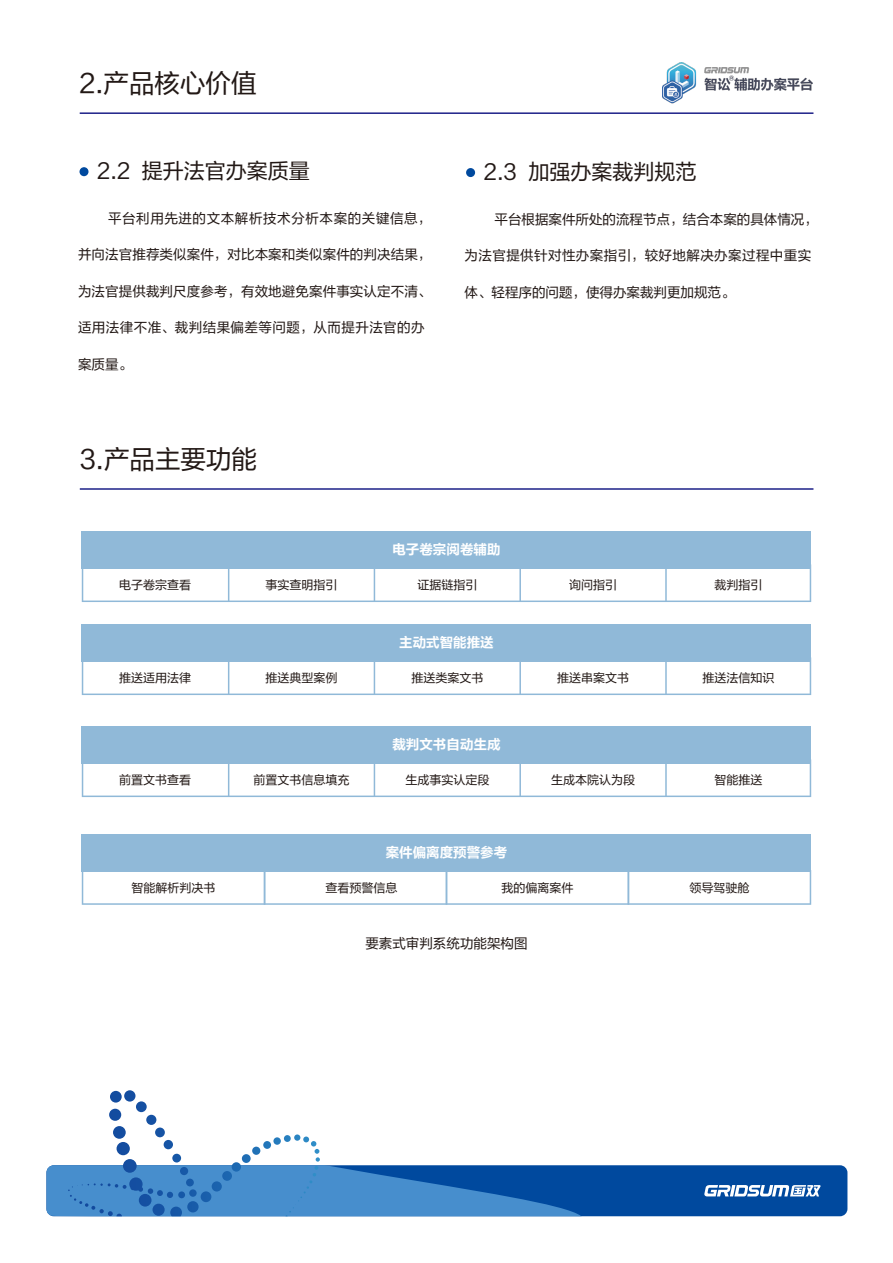
<style>
.page{position:relative;width:893px;height:1263px;background:#fff}
.page>*{position:absolute;margin:0;border:0;box-sizing:border-box;transform-origin:0 0}
.t1{font:25.5px "FZLTHJW GB1 0";color:#221815}
.t2{font:21px "FZLTHJW GB1 0";color:#221815}
.t3{font:13.5px "FZLTHJW GB1 0";letter-spacing:.01em;color:#221815}
.t4{font:13.5px "FZLTCHJW GB1 0";color:#fff}
.t5{font:13.5px "FZLTHJW GB1 0";letter-spacing:.035em;color:#221815}
.t6{font:13.5px "FZLTHJW GB1 0";letter-spacing:.03em;color:#221815}
.t7{font:13.5px "FZLTHJW GB1 0";letter-spacing:.045em;color:#221815}
.t8{font:12px "FZLTHJW GB1 0";color:#221815}
</style>
<div class="page">
<div style="left:46px;top:1165px;width:801px;height:51px;background:#00499e;border-radius:7px"></div>
<svg style="left:704px;top:1185px;width:117px;height:11px"></svg>
<svg style="left:46px;top:1090px;width:549px;height:126px"></svg>
<hr style="left:80px;top:112px;width:733px;height:2px;background:#1d2088">
<div style="left:80px;top:167px;width:9px;height:9px;background:#00499e;border-radius:50%"></div>
<div style="left:466px;top:168px;width:9px;height:9px;background:#00499e;border-radius:50%"></div>
<hr style="left:80px;top:488px;width:733px;height:2px;background:#1d2088">
<img style="left:663px;top:62px;width:150px;height:42px">
<div style="left:82px;top:834px;width:729px;height:38px;background:#90b9d8"></div>
<svg style="left:82px;top:872px;width:729px;height:33px"></svg>
<div style="left:82px;top:531px;width:729px;height:38px;background:#90b9d8"></div>
<svg style="left:82px;top:569px;width:729px;height:33px"></svg>
<hr style="left:228px;top:565px;width:1px;height:36px;background:#90b9d8">
<hr style="left:374px;top:565px;width:1px;height:36px;background:#90b9d8">
<hr style="left:519px;top:565px;width:2px;height:36px;background:#90b9d8">
<hr style="left:665px;top:565px;width:2px;height:36px;background:#90b9d8">
<div style="left:82px;top:624px;width:729px;height:38px;background:#90b9d8"></div>
<svg style="left:82px;top:662px;width:729px;height:33px"></svg>
<hr style="left:228px;top:658px;width:1px;height:36px;background:#90b9d8">
<hr style="left:374px;top:658px;width:1px;height:36px;background:#90b9d8">
<hr style="left:519px;top:658px;width:2px;height:36px;background:#90b9d8">
<hr style="left:665px;top:658px;width:2px;height:36px;background:#90b9d8">
<div style="left:82px;top:726px;width:729px;height:38px;background:#90b9d8"></div>
<svg style="left:82px;top:764px;width:729px;height:33px"></svg>
<hr style="left:228px;top:760px;width:1px;height:36px;background:#90b9d8">
<hr style="left:374px;top:760px;width:1px;height:36px;background:#90b9d8">
<hr style="left:519px;top:760px;width:2px;height:36px;background:#90b9d8">
<hr style="left:665px;top:760px;width:2px;height:36px;background:#90b9d8">
<h1 class="t1" style="left:79px;top:69px;width:179px">2.产品核心价值</h1>
<h2 class="t2" style="left:97px;top:159px;width:214px">2.2 提升法官办案质量</h2>
<p class="t7" style="left:108px;top:211px;width:325px">平台利用先进的文本解析技术分析本案的关键信息，</p>
<p class="t3" style="left:78px;top:247px;width:355px">并向法官推荐类似案件，对比本案和类似案件的判决结果，</p>
<p class="t3" style="left:78px;top:284px;width:355px">为法官提供裁判尺度参考，有效地避免案件事实认定不清、</p>
<p class="t5" style="left:78px;top:320px;width:348px">适用法律不准、裁判结果偏差等问题，从而提升法官的办</p>
<p class="t3" style="left:78px;top:357px;width:55px">案质量。</p>
<h1 class="t1" style="left:80px;top:445px;width:179px">3.产品主要功能</h1>
<h2 class="t2" style="left:484px;top:160px;width:214px">2.3 加强办案裁判规范</h2>
<p class="t3" style="left:495px;top:211px;width:325px">平台根据案件所处的流程节点，结合本案的具体情况，</p>
<p class="t6" style="left:465px;top:248px;width:348px">为法官提供针对性办案指引，较好地解决办案过程中重实</p>
<p class="t3" style="left:465px;top:285px;width:271px">体、轻程序的问题，使得办案裁判更加规范。</p>
<p class="t4" style="left:392px;top:542px;width:109px">电子卷宗阅卷辅助</p>
<p class="t8" style="left:119px;top:579px;width:73px">电子卷宗查看</p>
<p class="t8" style="left:265px;top:579px;width:73px">事实查明指引</p>
<p class="t8" style="left:417px;top:579px;width:61px">证据链指引</p>
<p class="t8" style="left:569px;top:579px;width:49px">询问指引</p>
<p class="t8" style="left:714px;top:579px;width:49px">裁判指引</p>
<p class="t4" style="left:399px;top:635px;width:96px">主动式智能推送</p>
<p class="t8" style="left:119px;top:672px;width:73px">推送适用法律</p>
<p class="t8" style="left:265px;top:672px;width:73px">推送典型案例</p>
<p class="t8" style="left:411px;top:672px;width:73px">推送类案文书</p>
<p class="t8" style="left:557px;top:672px;width:73px">推送串案文书</p>
<p class="t8" style="left:702px;top:672px;width:73px">推送法信知识</p>
<p class="t4" style="left:392px;top:737px;width:109px">裁判文书自动生成</p>
<p class="t8" style="left:119px;top:774px;width:73px">前置文书查看</p>
<p class="t8" style="left:253px;top:774px;width:97px">前置文书信息填充</p>
<p class="t8" style="left:405px;top:774px;width:85px">生成事实认定段</p>
<p class="t8" style="left:551px;top:774px;width:85px">生成本院认为段</p>
<p class="t8" style="left:714px;top:774px;width:49px">智能推送</p>
<p class="t4" style="left:386px;top:845px;width:123px">案件偏离度预警参考</p>
<p class="t8" style="left:132px;top:881px;width:85px">智能解析判决书</p>
<p class="t8" style="left:325px;top:881px;width:73px">查看预警信息</p>
<p class="t8" style="left:501px;top:881px;width:73px">我的偏离案件</p>
<p class="t8" style="left:689px;top:881px;width:61px">领导驾驶舱</p>
<p class="t3" style="left:365px;top:936px;width:163px">要素式审判系统功能架构图</p>
</div>
